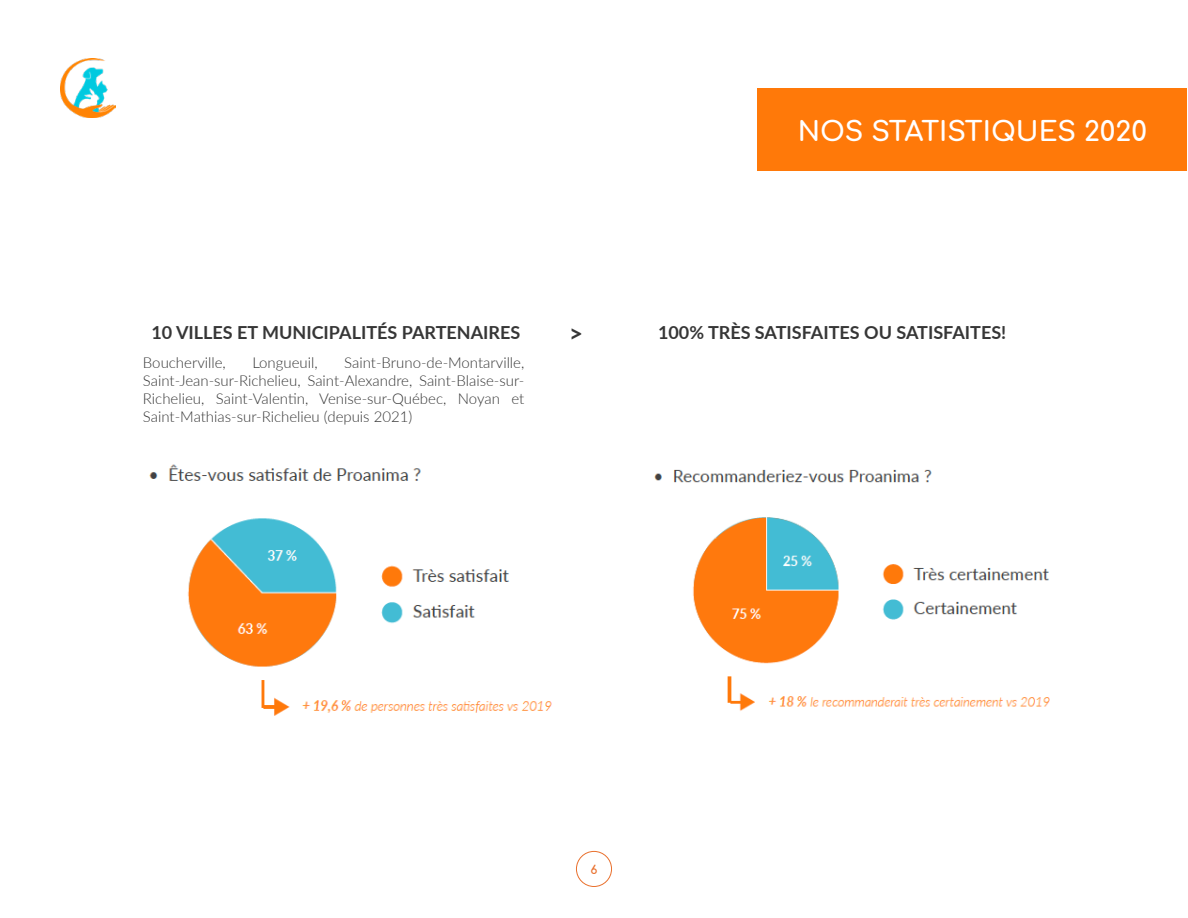
<style>
.page{position:relative;width:1188px;height:918px;background:#fff}
.page>*{position:absolute;margin:0;border:0;box-sizing:border-box;transform-origin:0 0}
.t1{font:700 27px "Comfortaa";color:#fff}
.t2{font:700 24px "Lato";color:#363636}
.t3{font:700 18px "Lato";color:#363636}
.t4{font:300 15px/18px "Lato";color:#363636;text-align:justify}
.t5{font:700 12px "Comfortaa";color:#e9702d}
</style>
<div class="page">
<div style="left:576px;top:851px;width:36px;height:36px;border:1px solid #e9702d;border-radius:50%"></div>
<img style="left:149px;top:464px;width:403px;height:252px">
<img style="left:654px;top:469px;width:396px;height:242px">
<div style="left:758px;top:89px;width:429px;height:82px;background:#ff7909"></div>
<img style="left:60px;top:58px;width:55px;height:59px">
<h1 class="t1" style="left:798px;top:106px;width:351px">NOS STATISTIQUES 2020</h1>
<p class="t3" style="left:151px;top:319px;width:370px">10 VILLES ET MUNICIPALITÉS PARTENAIRES</p>
<h2 class="t2" style="left:569px;top:315px;width:15px">&gt;</h2>
<p class="t3" style="left:658px;top:319px;width:350px">100% TRÈS SATISFAITES OU SATISFAITES!</p>
<p class="t4" style="left:143px;top:354px;width:84px">Boucherville,</p>
<p class="t4" style="left:252px;top:354px;width:67px">Longueuil,</p>
<p class="t4" style="left:143px;top:354px;width:383px;text-indent:201px">Saint-Bruno-de-Montarville, Saint-Jean-sur-Richelieu, Saint-Alexandre, Saint-Blaise-sur-Richelieu, Saint-Valentin, Venise-sur-Québec, Noyan et Saint-Mathias-sur-Richelieu (depuis 2021)</p>
<p class="t5" style="left:591px;top:859px;width:8px">6</p>
</div>
